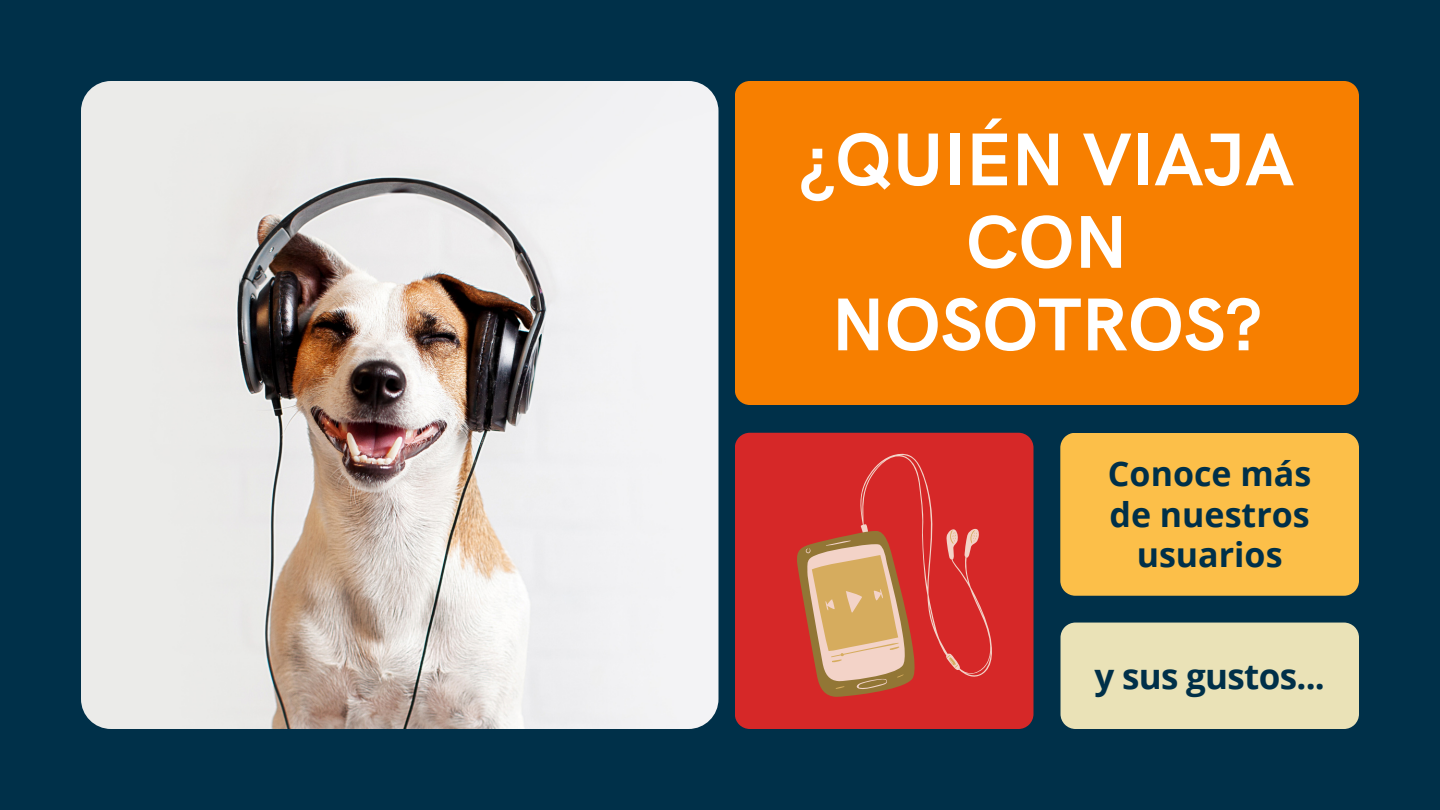
<style>
.page{position:relative;width:1440px;height:810px;background:#003049}
.page>*{position:absolute;margin:0;border:0;box-sizing:border-box;transform-origin:0 0}
.t1{font:700 75px/82.5px "HK Grotesk";color:#fff;text-align:center}
.t2{font:700 35px "Open Sans";letter-spacing:-.02em;color:#003049}
.t3{font:700 34px/40.5px "Open Sans";color:#003049;text-align:center}
</style>
<div class="page">
<div style="left:735px;top:81px;width:624px;height:324px;background:#f77f00"></div>
<img style="left:81px;top:81px;width:637px;height:648px;border-radius:30px">
<div style="left:735px;top:433px;width:298px;height:296px;background:#d62828"></div>
<div style="left:1060px;top:433px;width:299px;height:163px;background:#fcbf49"></div>
<div style="left:1061px;top:623px;width:298px;height:106px;background:#eae2b7"></div>
<svg style="left:797px;top:454px;width:195px;height:243px;background:#d35644"></svg>
<h1 class="t1" style="left:799px;top:122px;width:497px">¿QUIÉN VIAJA<br>CON<br>NOSOTROS?</h1>
<p class="t3" style="left:1108px;top:453px;width:205px">Conoce más de nuestros usuarios</p>
<p class="t2" style="left:1095px;top:652px;width:232px">y sus gustos...</p>
</div>
